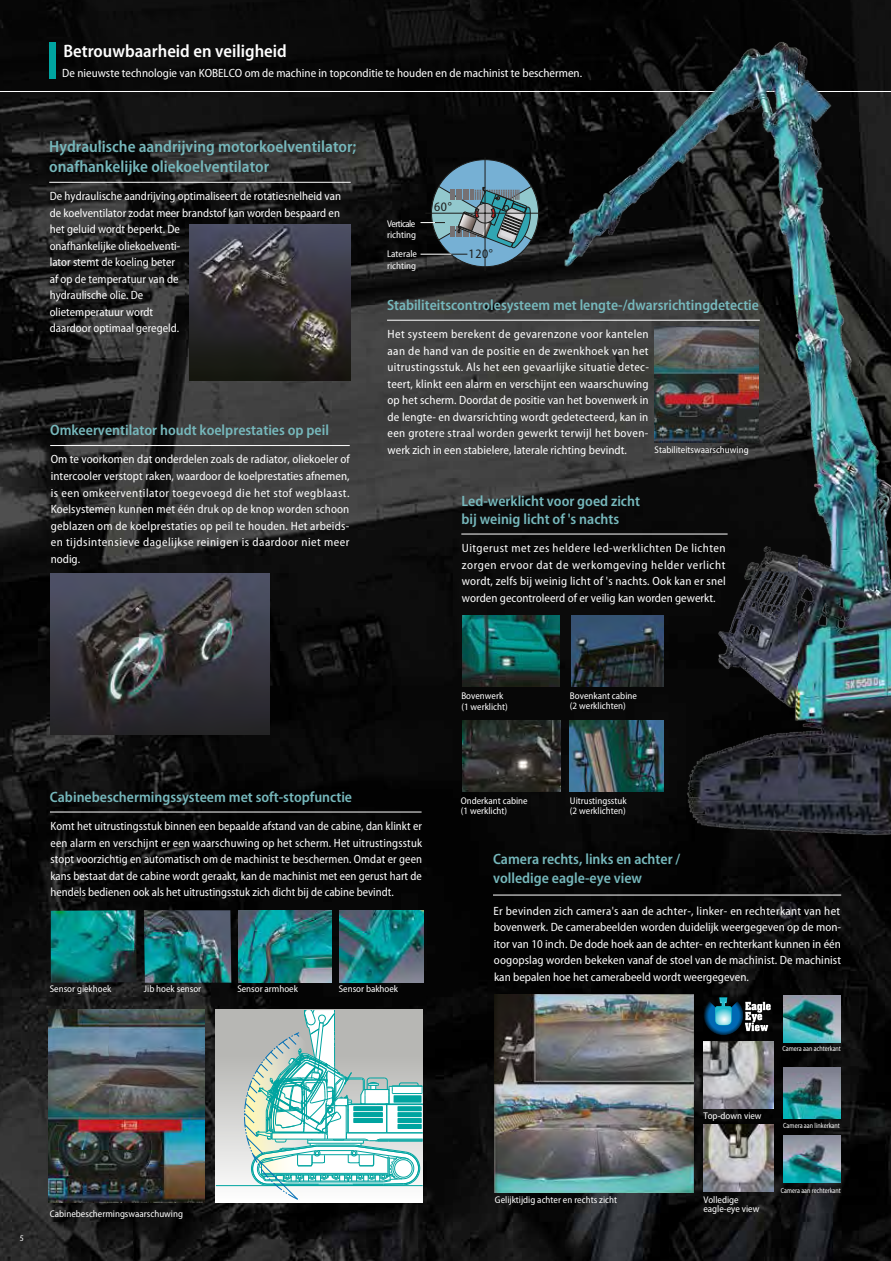
<style>
.page{position:relative;width:891px;height:1261px;background:#fff}
.page>*{position:absolute;margin:0;border:0;box-sizing:border-box;transform-origin:0 0}
.t1{font:600 semi-condensed 18px "Myriad Pro";color:#fff}
.t2{font:600 semi-condensed 16.5px/19.5px "Myriad Pro";color:#76b8bc}
.t3{font:600 semi-condensed 15px/19.5px "Myriad Pro";color:#76b8bc}
.t4{font:semi-condensed 13.05px "Myriad Pro";color:#1d1d1b}
.t5{font:semi-condensed 12px/16.5px "Myriad Pro";color:#fff;text-align:justify}
.t6{font:semi-condensed 9.75px/10.5px "Myriad Pro";color:#fff}
.t7{font:semi-condensed 9.75px/11.7px "Myriad Pro";letter-spacing:-.055em;color:#fff}
.t8{font:semi-condensed 8.55px "Myriad Pro";color:#fff}
.t9{font:semi-condensed 7.5px "Myriad Pro";color:#fff;scale:.88 1}
.t10{font:semi-condensed 7.5px "Myriad Pro";color:#fff;scale:.87 1}
</style>
<div class="page">
<img style="left:0;top:92px;width:890px;height:1168px">
<img style="left:703px;top:1123px;width:70px;height:68px">
<img style="left:703px;top:1041px;width:70px;height:67px">
<img style="left:495px;top:994px;width:198px;height:197px">
<img style="left:783px;top:995px;width:57px;height:47px">
<img style="left:783px;top:1067px;width:57px;height:51px">
<img style="left:783px;top:1134px;width:56px;height:48px">
<div style="left:0;top:0;width:890px;height:91px;background:#080808"></div>
<img style="left:521px;top:20px;width:369px;height:849px">
<div style="left:431px;top:160px;width:107px;height:107px;background:#76b0d4;border-radius:50%"></div>
<hr style="left:425px;top:213px;width:118px;height:1px;background:#1d1d1b">
<hr style="left:484px;top:157px;width:1px;height:114px;background:#1d1d1b">
<hr style="left:420px;top:254px;width:47px;height:1px;background:#1d1d1b">
<svg style="left:420px;top:186px;width:118px;height:62px;background:#5f8189"></svg>
<hr style="left:420px;top:254px;width:31px;height:1px;background:#fff">
<svg style="left:703px;top:996px;width:67px;height:39px;background:#2c485b"></svg>
<svg style="left:715px;top:997px;width:16px;height:27px"></svg>
<div style="left:49px;top:42px;width:7px;height:36px;background:#00a4a0"></div>
<hr style="left:50px;top:445px;width:300px;height:1px;background:#fff">
<hr style="left:49px;top:182px;width:301px;height:1px;background:#fff">
<hr style="left:50px;top:811px;width:371px;height:1px;background:#fff">
<hr style="left:387px;top:320px;width:372px;height:1px;background:#fff">
<hr style="left:493px;top:894px;width:348px;height:1px;background:#fff">
<img style="left:571px;top:615px;width:92px;height:71px">
<img style="left:570px;top:720px;width:93px;height:71px">
<img style="left:462px;top:615px;width:97px;height:71px">
<hr style="left:461px;top:533px;width:266px;height:1px;background:#fff">
<img style="left:51px;top:573px;width:218px;height:161px">
<img style="left:189px;top:224px;width:162px;height:157px">
<img style="left:144px;top:910px;width:87px;height:72px">
<img style="left:238px;top:910px;width:93px;height:72px">
<img style="left:51px;top:910px;width:85px;height:72px">
<img style="left:339px;top:910px;width:84px;height:72px">
<img style="left:49px;top:1009px;width:155px;height:193px">
<img style="left:654px;top:327px;width:104px;height:116px">
<img style="left:462px;top:720px;width:98px;height:71px">
<div style="left:216px;top:1009px;width:206px;height:193px;background:linear-gradient(to bottom,#aaaaa6,#fafafa)"></div>
<hr style="left:216px;top:1185px;width:206px;height:1px;background:#00a4a0">
<svg style="left:240px;top:1009px;width:183px;height:191px"></svg>
<h1 class="t1" style="left:63px;top:40px;width:225px">Betrouwbaarheid en veiligheid</h1>
<p class="t5" style="left:62px;top:64px;width:521px">De nieuwste technologie van KOBELCO om de machine in topconditie te houden en de machinist te beschermen.</p>
<h2 class="t2" style="left:49px;top:137px;width:308px">Hydraulische aandrijving motorkoelventilator; onafhankelijke oliekoelventilator</h2>
<p class="t5" style="left:50px;top:188px;width:293px;text-align:left">De hydraulische aandrijving optimaliseert de rotatiesnelheid van de koelventilator zodat meer brandstof kan worden bespaard en het geluid wordt beperkt. De<br>onafhankelijke oliekoelventi-<br>lator stemt de koeling beter<br>af op de temperatuur van de<br>hydraulische olie. De<br>olietemperatuur wordt<br>daardoor optimaal geregeld.</p>
<p class="t3" style="left:50px;top:420px;width:280px">Omkeerventilator houdt koelprestaties op peil</p>
<p class="t5" style="left:51px;top:451px;width:300px">Om te voorkomen dat onderdelen zoals de radiator, oliekoeler of intercooler verstopt raken, waardoor de koelprestaties afnemen, is een omkeerventilator toegevoegd die het stof wegblaast.<br>Koelsystemen kunnen met één druk op de knop worden schoon geblazen om de koelprestaties op peil te houden. Het arbeids&shy;en tijdsintensieve dagelijkse reinigen is daardoor niet meer nodig.</p>
<p class="t7" style="left:387px;top:217px;width:31px">Verticale richting</p>
<p class="t6" style="left:387px;top:248px;width:32px;line-height:11.7px">Laterale richting</p>
<p class="t4" style="left:434px;top:198px;width:19px">60°</p>
<p class="t4" style="left:468px;top:246px;width:26px">120°</p>
<p class="t3" style="left:387px;top:295px;width:373px">Stabiliteitscontrolesysteem met lengte-/dwarsrichtingdetectie</p>
<p class="t5" style="left:387px;top:326px;width:263px">Het systeem berekent de gevarenzone voor kantelen aan de hand van de positie en de zwenkhoek van het uitrustingsstuk. Als het een gevaarlijke situatie detec&shy;teert, klinkt een alarm en verschijnt een waarschuwing op het scherm. Doordat de positie van het bovenwerk in de lengte- en dwarsrichting wordt gedetecteerd, kan in een grotere straal worden gewerkt terwijl het boven&shy;werk zich in een stabielere, laterale richting bevindt.</p>
<p class="t6" style="left:654px;top:445px;width:95px">Stabiliteitswaarschuwing</p>
<p class="t3" style="left:461px;top:491px;width:180px;line-height:18px">Led-werklicht voor goed zicht bij weinig licht of 's nachts</p>
<p class="t5" style="left:462px;top:539px;width:265px">Uitgerust met zes heldere led-werklichten De lichten zorgen ervoor dat de werkomgeving helder verlicht wordt, zelfs bij weinig licht of 's nachts. Ook kan er snel worden gecontroleerd of er veilig kan worden gewerkt.</p>
<p class="t3" style="left:50px;top:786px;width:303px">Cabinebeschermingssysteem met soft-stopfunctie</p>
<p class="t5" style="left:50px;top:817px;width:373px">Komt het uitrustingsstuk binnen een bepaalde afstand van de cabine, dan klinkt er een alarm en verschijnt er een waarschuwing op het scherm. Het uitrustingsstuk stopt voorzichtig en automatisch om de machinist te beschermen. Omdat er geen kans bestaat dat de cabine wordt geraakt, kan de machinist met een gerust hart de hendels bedienen ook als het uitrustingsstuk zich dicht bij de cabine bevindt.</p>
<p class="t6" style="left:50px;top:983px;width:63px">Sensor giekhoek</p>
<p class="t6" style="left:144px;top:983px;width:59px">Jib hoek sensor</p>
<p class="t6" style="left:237px;top:983px;width:62px">Sensor armhoek</p>
<p class="t6" style="left:339px;top:983px;width:61px">Sensor bakhoek</p>
<p class="t8" style="left:20px;top:1232px;width:6px">5</p>
<p class="t6" style="left:50px;top:1208px;width:135px">Cabinebeschermingswaarschuwing</p>
<p class="t6" style="left:461px;top:690px;width:48px">Bovenwerk (1 werklicht)</p>
<p class="t6" style="left:460px;top:795px;width:68px">Onderkant cabine (1 werklicht)</p>
<p class="t6" style="left:570px;top:690px;width:68px">Bovenkant cabine (2 werklichten)</p>
<p class="t6" style="left:570px;top:795px;width:58px">Uitrustingsstuk (2 werklichten)</p>
<p class="t3" style="left:493px;top:848px;width:189px">Camera rechts, links en achter / volledige eagle-eye view</p>
<p class="t5" style="left:493px;top:902px;width:349px">Er bevinden zich camera's aan de achter-, linker- en rechterkant van het bovenwerk. De camerabeelden worden duidelijk weergegeven op de mon&shy;itor van 10 inch. De dode hoek aan de achter- en rechterkant kunnen in één oogopslag worden bekeken vanaf de stoel van de machinist. De machinist kan bepalen hoe het camerabeeld wordt weergegeven.</p>
<p class="t9" style="left:782px;top:1043px;width:68px">Camera aan achterkant</p>
<p class="t6" style="left:703px;top:1110px;width:60px">Top-down view</p>
<p class="t9" style="left:783px;top:1120px;width:66px">Camera aan linkerkant</p>
<p class="t6" style="left:495px;top:1193px;width:123px">Gelijktijdig achter en rechts zicht</p>
<p class="t6" style="left:703px;top:1194px;width:58px;line-height:9px">Volledige eagle-eye view</p>
<p class="t10" style="left:780px;top:1185px;width:70px">Camera aan rechterkant</p>
</div>
